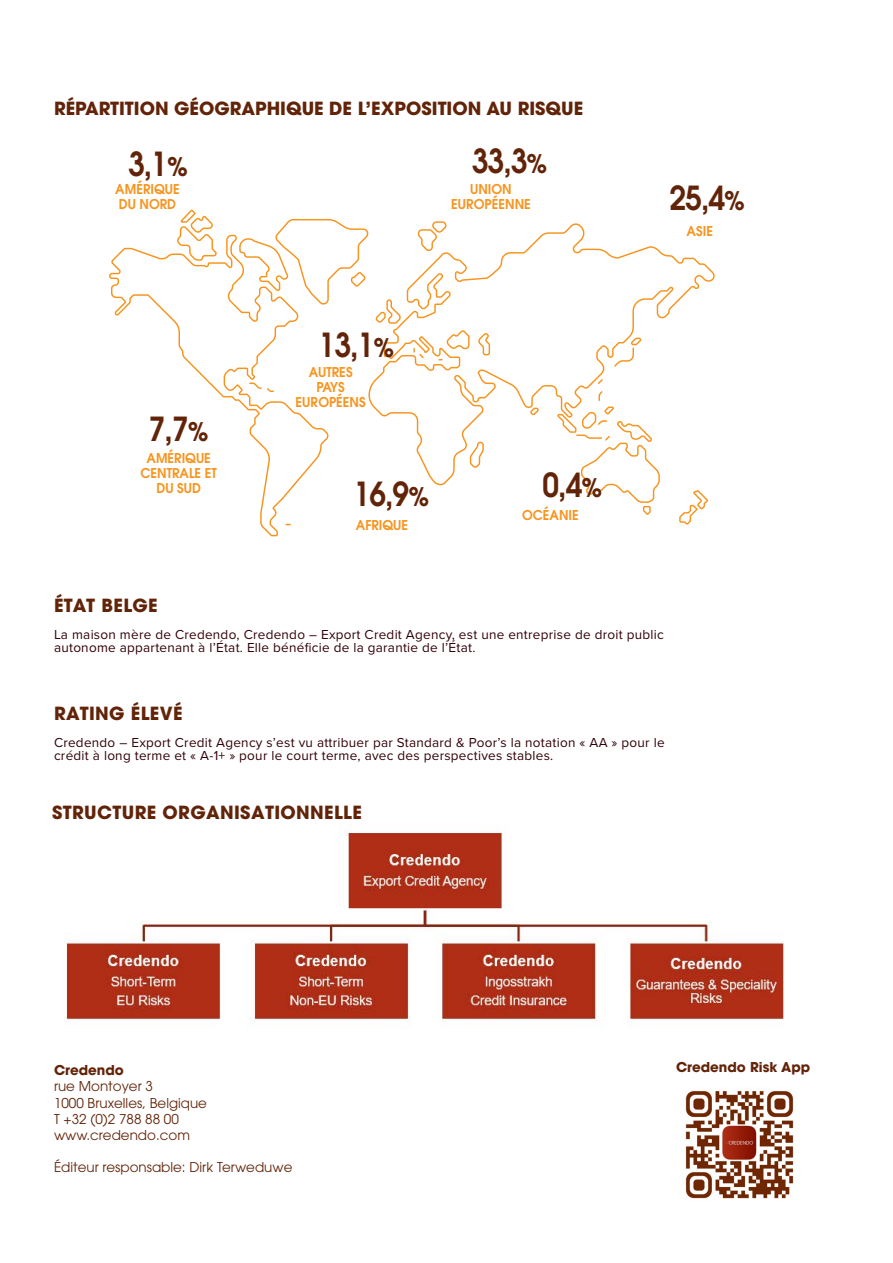
<style>
.page{position:relative;width:893px;height:1263px;background:#fff}
.page>*{position:absolute;margin:0;border:0;box-sizing:border-box;transform-origin:0 0}
.t1{font:33px "ITC Avant Garde Std Demi 2";color:#622409;scale:.9 1}
.t2{font:600 33px "ITC Avant Garde Std";color:#622409;scale:.9 1}
.t3{font:18px "ITC Avant Garde Std Bold 4";color:#622409}
.t4{font:18px "ITC Avant Garde Std Bold 5";letter-spacing:.02em;color:#622409}
.t5{font:18px "ITC Avant Garde Std Bold 4";letter-spacing:.02em;color:#622409}
.t6{font:13.5px/13.5px "Proxima Nova";letter-spacing:.02em;color:#310008}
.t7{font:13.5px/16.2px "ITC Avant Garde Std";color:#622409}
.t8{font:600 13.5px/15px "ITC Avant Garde Std";color:#f7941e;text-align:center;scale:.95 1}
.t9{font:13.5px "ITC Avant Garde Std Bold 4";color:#622409}
.s1{font-family:"ITC Avant Garde Std Demi 2";font-weight:400}
.s2{font-size:25.5px}
.s3{font-family:"ITC Avant Garde Std";font-weight:600;font-size:25.5px}
.s4{font-family:"ITC Avant Garde Std";font-weight:600}
</style>
<div class="page">
<img style="left:64px;top:824px;width:720px;height:204px">
<svg style="left:109px;top:209px;width:606px;height:328px"></svg>
<img style="left:685px;top:1090px;width:109px;height:109px">
<h2 class="t3" style="left:54px;top:97px;width:531px">RÉPARTITION GÉOGRAPHIQUE DE L’EXPOSITION AU RISQUE</h2>
<h1 class="t2" style="left:128px;top:142px;width:68px">3,<span class="s1">1</span><span class="s2">%</span></h1>
<p class="t8" style="left:115px;top:181px;width:69px;text-align:left">AMÉRIQUE<br>DU NORD</p>
<h1 class="t1" style="left:149px;top:407px;width:68px">7,7<span class="s3">%</span></h1>
<p class="t8" style="left:141px;top:450px;width:82px">AMÉRIQUE<br>CENTRALE ET<br>DU SUD</p>
<h1 class="t1" style="left:472px;top:140px;width:85px">33,3<span class="s3">%</span></h1>
<p class="t8" style="left:451px;top:181px;width:85px">UNION<br>EUROPÉENNE</p>
<h1 class="t1" style="left:319px;top:324px;width:85px"><span class="s4">1</span>3,1<span class="s3">%</span></h1>
<p class="t8" style="left:296px;top:365px;width:75px">AUTRES<br>PAYS<br>EUROPÉENS</p>
<h1 class="t1" style="left:354px;top:473px;width:85px"><span class="s4">1</span>6,9<span class="s3">%</span></h1>
<p class="t8" style="left:356px;top:518px;width:57px">AFRIQUE</p>
<h1 class="t2" style="left:543px;top:464px;width:68px">0,<span class="s1">4</span><span class="s2">%</span></h1>
<p class="t8" style="left:522px;top:508px;width:61px">OCÉANIE</p>
<h1 class="t1" style="left:669px;top:176px;width:85px">25,4<span class="s3">%</span></h1>
<p class="t8" style="left:687px;top:223px;width:29px">ASIE</p>
<h2 class="t5" style="left:54px;top:593px;width:105px">ÉTAT BELGE</h2>
<p class="t6" style="left:54px;top:627px;width:611px">La maison mère de Credendo, Credendo – Export Credit Agency, est une entreprise de droit public autonome appartenant à l’État. Elle bénéficie de la garantie de l’État.</p>
<h2 class="t5" style="left:54px;top:701px;width:130px">RATING ÉLEVÉ</h2>
<p class="t6" style="left:54px;top:735px;width:612px">Credendo – Export Credit Agency s’est vu attribuer par Standard &amp; Poor’s la notation « AA » pour le crédit à long terme et « A-1+ » pour le court terme, avec des perspectives stables.</p>
<h2 class="t4" style="left:52px;top:800px;width:311px">STRUCTURE ORGANISATIONNELLE</h2>
<p class="t9" style="left:54px;top:1061px;width:71px">Credendo</p>
<p class="t7" style="left:54px;top:1078px;width:155px">rue Montoyer 3<br>1000 Bruxelles, Belgique<br>T +32 (0)2 788 88 00 www.credendo.com</p>
<p class="t7" style="left:54px;top:1159px;width:240px">Éditeur responsable: Dirk Terweduwe</p>
<p class="t9" style="left:676px;top:1058px;width:136px">Credendo Risk App</p>
</div>
